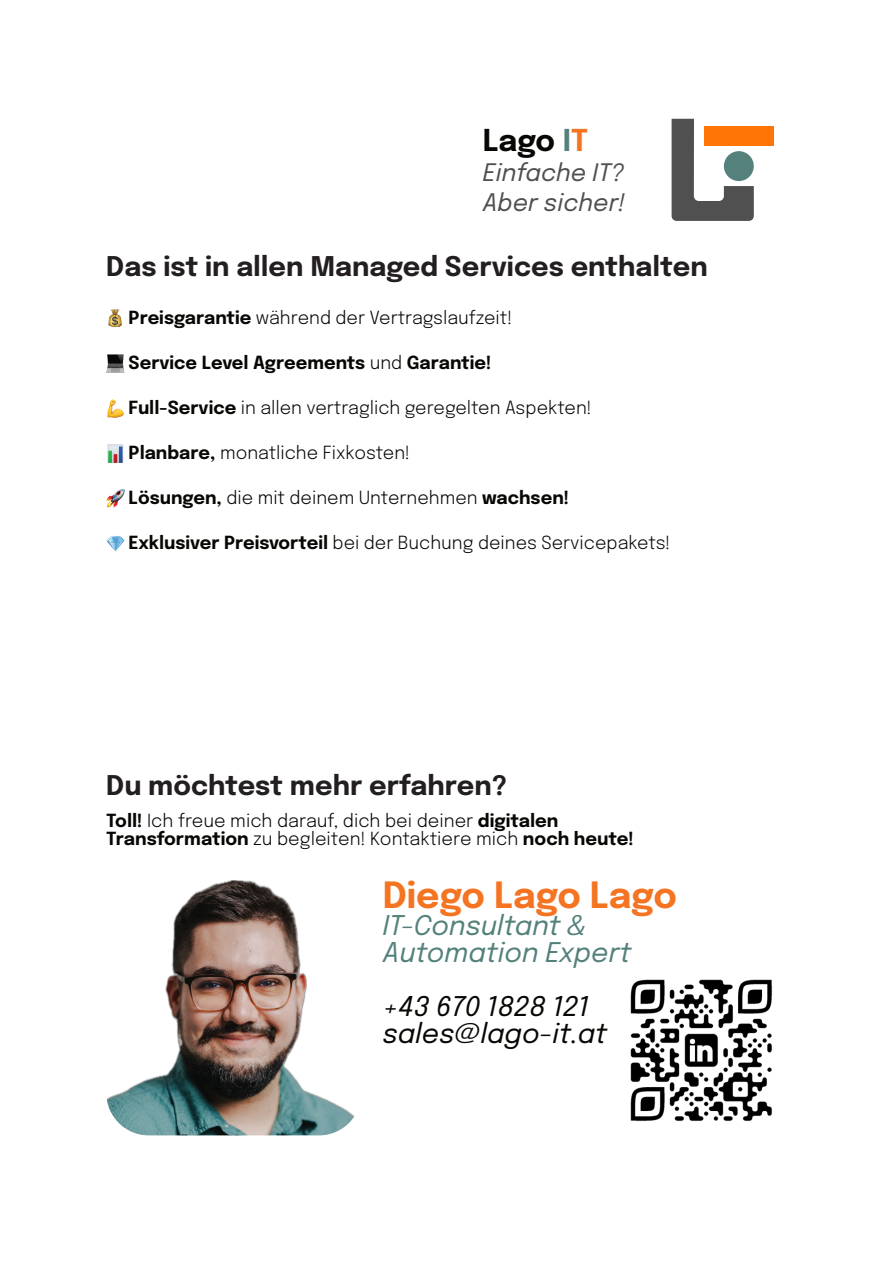
<style>
.page{position:relative;width:893px;height:1263px;background:#fff}
.page>*{position:absolute;margin:0;border:0;box-sizing:border-box;transform-origin:0 0}
.t1{font:700 36px "Epilogue Roman";color:#f47421}
.t2{font:700 30px "Epilogue Roman";color:#080704}
.t3{font:700 27px "Epilogue Roman";color:#231f20}
.t4{font:italic 27px/27px "Epilogue";color:#54817b}
.t5{font:italic 27px/27px "Epilogue";color:#080704}
.t6{font:italic 24px/30px "Epilogue";color:#514f4e}
.t7{font:300 18px/18px "Epilogue Roman";color:#080704}
.t8{font:700 18px "Epilogue Roman";color:#080704}
.s1{color:#54817b}
.s2{color:#f47421}
.s3{font-weight:700}
.s4{font-weight:300}
</style>
<div class="page">
<img style="left:630px;top:979px;width:142px;height:142px">
<img style="left:106px;top:880px;width:255px;height:255px;border-radius:43px">
<img style="left:109px;top:310px;width:12px;height:16px">
<img style="left:106px;top:354px;width:18px;height:18px">
<img style="left:107px;top:399px;width:17px;height:18px">
<img style="left:107px;top:444px;width:17px;height:18px">
<img style="left:106px;top:490px;width:18px;height:17px">
<img style="left:106px;top:535px;width:18px;height:17px">
<div style="left:704px;top:126px;width:70px;height:20px;background:#ff7405"></div>
<svg style="left:672px;top:119px;width:82px;height:102px"></svg>
<h2 class="t2" style="left:483px;top:127px;width:107px">Lago <span class="s1">I</span><span class="s2">T</span></h2>
<h3 class="t6" style="left:483px;top:159px;width:144px">Einfache IT?<br>Aber sicher!</h3>
<h3 class="t3" style="left:106px;top:255px;width:603px">Das ist in allen Managed Services enthalten</h3>
<p class="t7" style="left:129px;top:310px;width:385px"><span class="s3">Preisgarantie</span> während der Vertragslaufzeit!</p>
<p class="t8" style="left:129px;top:355px;width:364px">Service Level Agreements <span class="s4">und</span> Garantie!</p>
<p class="t7" style="left:129px;top:400px;width:465px"><span class="s3">Full-Service</span> in allen vertraglich geregelten Aspekten!</p>
<p class="t7" style="left:129px;top:445px;width:283px"><span class="s3">Planbare,</span> monatliche Fixkosten!</p>
<p class="t7" style="left:129px;top:490px;width:442px"><span class="s3">Lösungen,</span> die mit deinem Unternehmen <span class="s3">wachsen!</span></p>
<p class="t7" style="left:129px;top:535px;width:544px"><span class="s3">Exklusiver Preisvorteil</span> bei der Buchung deines Servicepakets!</p>
<h3 class="t3" style="left:106px;top:773px;width:402px">Du möchtest mehr erfahren?</h3>
<p class="t7" style="left:106px;top:812px;width:529px"><span class="s3">Toll!</span> Ich freue mich darauf, dich bei deiner <span class="s3">digitalen<br>Transformation</span> zu begleiten! Kontaktiere mich <span class="s3">noch heute!</span></p>
<h1 class="t1" style="left:383px;top:880px;width:296px">Diego Lago Lago</h1>
<h3 class="t4" style="left:383px;top:914px;width:250px">IT-Consultant &amp;<br>Automation Expert</h3>
<h3 class="t5" style="left:383px;top:995px;width:226px">+43 670 1828 121 sales@lago-it.at</h3>
</div>
